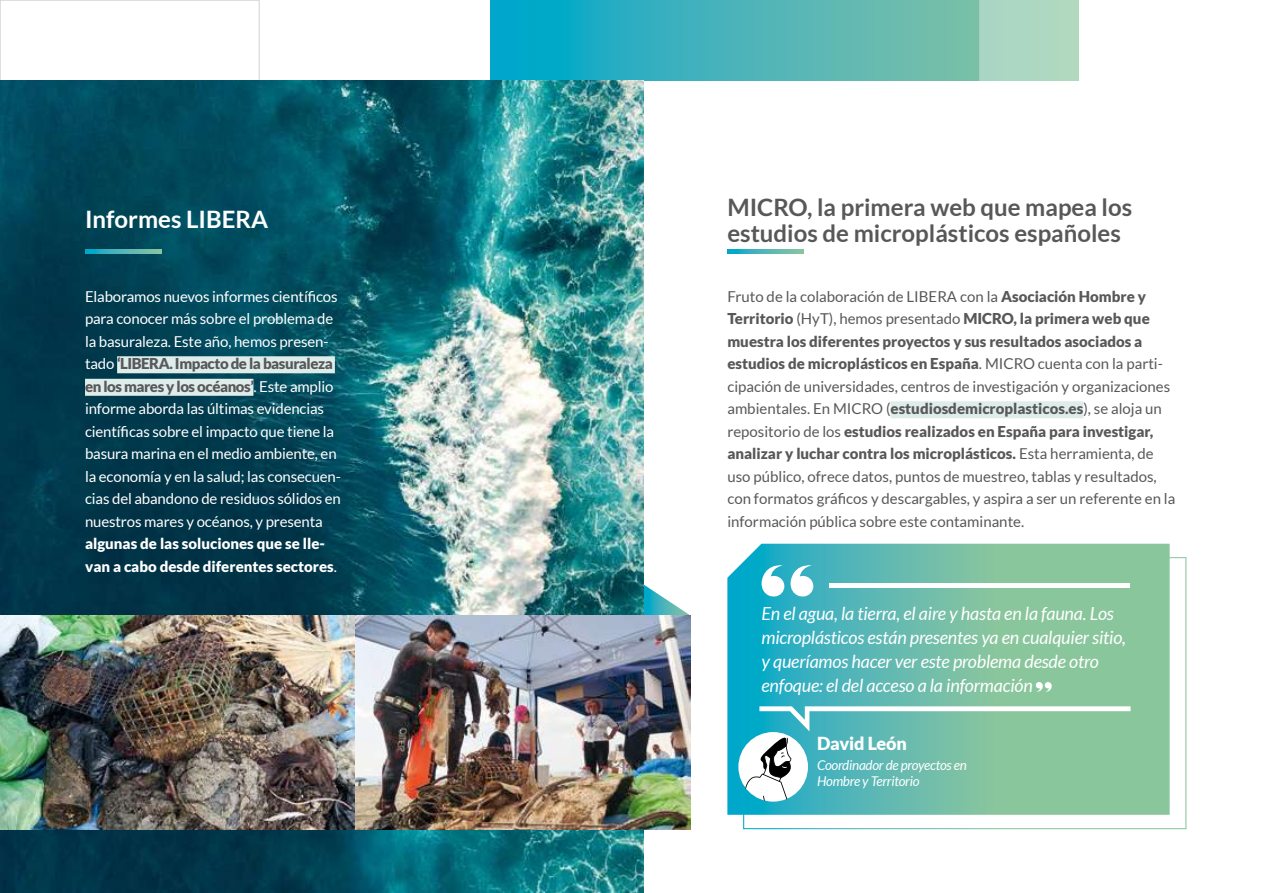
<style>
.page{position:relative;width:1263px;height:893px;background:#fff}
.page>*{position:absolute;margin:0;border:0;box-sizing:border-box;transform-origin:0 0}
.t1{font:700 24px/25.5px "Lato";color:#58585a}
.t2{font:700 24px "Lato";color:#fff}
.t3{font:italic 18px/24px "Lato";letter-spacing:-.01em;color:#fff}
.t4{font:900 18px "Lato";letter-spacing:-.01em;color:#fff}
.t5{font:15px/22.5px "Lato";color:#58585a}
.t6{font:15px/22.5px "Lato";letter-spacing:-.01em;color:#fff}
.t7{font:900 15px/22.5px "Lato";color:#fff}
.t8{font:italic 13.5px/16.2px "Lato";letter-spacing:-.02em;color:#fff}
.s1{font-weight:900;color:#58585a}
.s2{font-weight:400}
.s3{font-weight:900}
</style>
<div class="page">
<div style="left:0;top:0;width:259px;height:81px;background:#fff;border:1px solid #d1d2d4"></div>
<svg style="left:490px;top:0;width:489px;height:81px;background:#42b3b9"></svg>
<svg style="left:644px;top:585px;width:46px;height:30px"></svg>
<img style="left:0;top:80px;width:644px;height:813px">
<svg style="left:85px;top:250px;width:77px;height:4px"></svg>
<div style="left:117px;top:356px;width:218px;height:17px;background:#dfedea"></div>
<div style="left:85px;top:379px;width:168px;height:17px;background:#dfedea"></div>
<svg style="left:727px;top:250px;width:77px;height:4px"></svg>
<div style="left:890px;top:401px;width:193px;height:17px;background:#dfedea"></div>
<div style="left:979px;top:0;width:100px;height:81px;background:#acd7c1"></div>
<svg style="left:743px;top:557px;width:444px;height:273px"></svg>
<svg style="left:727px;top:544px;width:443px;height:271px;background:#67bdab"></svg>
<svg style="left:1036px;top:682px;width:16px;height:10px"></svg>
<div style="left:828px;top:583px;width:301px;height:5px;background:#fff"></div>
<svg style="left:790px;top:564px;width:23px;height:33px"></svg>
<svg style="left:761px;top:564px;width:23px;height:33px"></svg>
<div style="left:738px;top:732px;width:70px;height:70px;background:#fff;border-radius:50%"></div>
<svg style="left:745px;top:706px;width:385px;height:95px;background:#7fc3b1"></svg>
<img style="left:0;top:615px;width:355px;height:214px">
<img style="left:355px;top:615px;width:335px;height:214px">
<h1 class="t2" style="left:85px;top:206px;width:185px">Informes LIBERA</h1>
<p class="t6" style="left:85px;top:285px;width:257px">Elaboramos nuevos informes científicos para conocer más sobre el problema de la basuraleza. Este año, hemos presen&shy;tado <span class="s1">‘LIBERA. Impacto de la basuraleza en los mares y los océanos’</span>. Este amplio informe aborda las últimas evidencias científicas sobre el impacto que tiene la basura marina en el medio ambiente, en la economía y en la salud; las consecuen&shy;cias del abandono de residuos sólidos en nuestros mares y océanos, y presenta</p>
<p class="t7" style="left:85px;top:532px;width:253px">algunas de las soluciones que se lle&shy;van a cabo desde diferentes sectores<span class="s2">.</span></p>
<h1 class="t1" style="left:727px;top:194px;width:406px">MICRO, la primera web que mapea los estudios de microplásticos españoles</h1>
<p class="t5" style="left:727px;top:285px;width:449px">Fruto de la colaboración de LIBERA con la <span class="s3">Asociación Hombre y Territorio</span> (HyT), hemos presentado <span class="s3">MICRO, la primera web que muestra los diferentes proyectos y sus resultados asociados a estudios de microplásticos en España</span>. MICRO cuenta con la parti&shy;cipación de universidades, centros de investigación y organizaciones ambientales. En MICRO (<span class="s3">estudiosdemicroplasticos.es</span>), se aloja un repositorio de los <span class="s3">estudios realizados en España para investigar, analizar y luchar contra los microplásticos.</span> Esta herramienta, de uso público, ofrece datos, puntos de muestreo, tablas y resultados, con formatos gráficos y descargables, y aspira a ser un referente en la información pública sobre este contaminante.</p>
<p class="t3" style="left:761px;top:602px;width:366px">En el agua, la tierra, el aire y hasta en la fauna. Los microplásticos están presentes ya en cualquier sitio, y queríamos hacer ver este problema desde otro enfoque: el del acceso a la información</p>
<p class="t4" style="left:817px;top:732px;width:91px">David León</p>
<p class="t8" style="left:817px;top:757px;width:151px">Coordinador de proyectos en<br>Hombre y Territorio</p>
</div>
